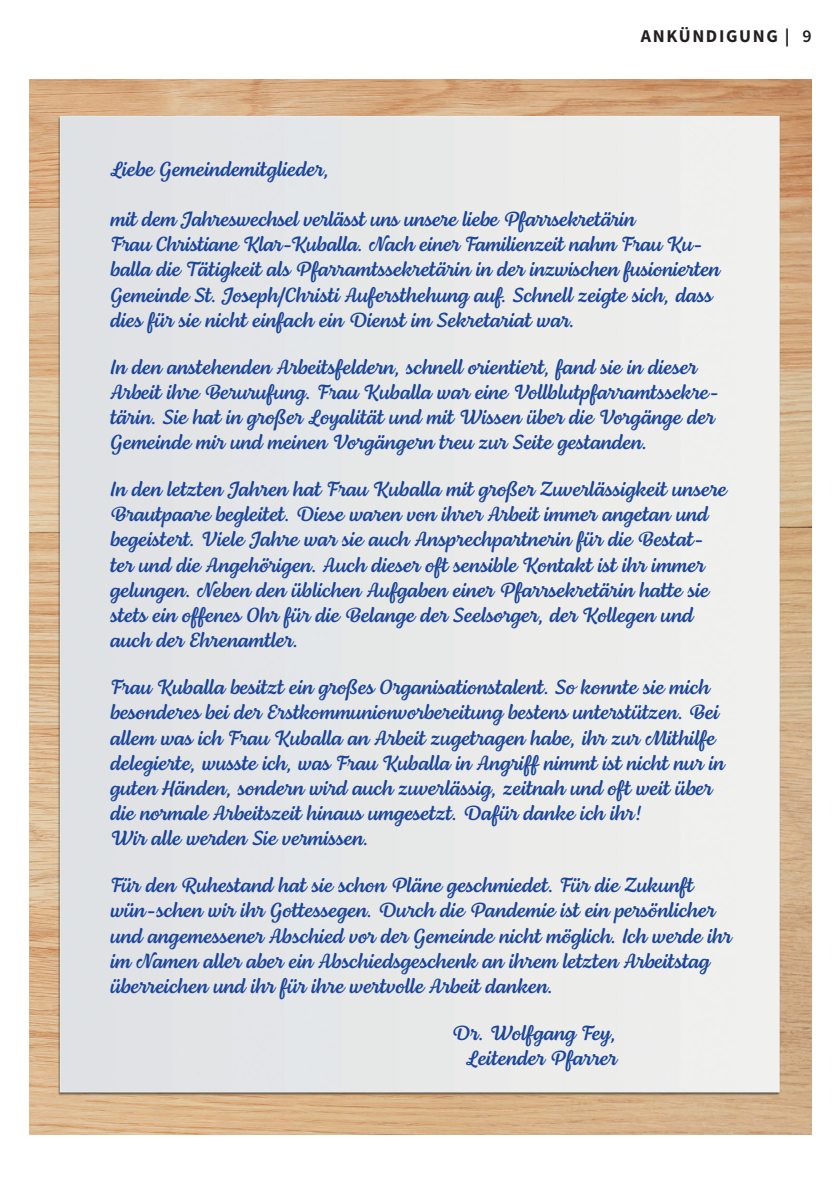
<style>
.page{position:relative;width:840px;height:1191px;background:#fff}
.page>*{position:absolute;margin:0;border:0;box-sizing:border-box;transform-origin:0 0}
.t1{font:21px/25.2px "Lemongrass Script";color:#1a459c}
.t2{font:700 18px "Source Sans Pro";letter-spacing:.09em;color:#231f20}
.t3{font:600 18px "Source Sans Pro";color:#231f20}
</style>
<div class="page">
<img style="left:30px;top:79px;width:781px;height:1055px">
<p class="t2" style="left:640px;top:24px;width:150px">ANKÜNDIGUNG |</p>
<p class="t3" style="left:801px;top:24px;width:11px">9</p>
<p class="t1" style="left:110px;top:156px;width:221px">Liebe Gemeindemitglieder,</p>
<p class="t1" style="left:110px;top:206px;width:610px">mit dem Jahreswechsel verlässt uns unsere liebe Pfarrsekretärin<br>Frau Christiane Klar-Kuballa. Nach einer Familienzeit nahm Frau Ku&shy;balla die Tätigkeit als Pfarramtssekretärin in der inzwischen fusionierten Gemeinde St. Joseph/Christi Aufersthehung auf. Schnell zeigte sich, dass dies für sie nicht einfach ein Dienst im Sekretariat war.</p>
<p class="t1" style="left:110px;top:354px;width:610px">In den anstehenden Arbeitsfeldern, schnell orientiert, fand sie in dieser Arbeit ihre Berurufung. Frau Kuballa war eine Vollblutpfarramtssekre&shy;tärin. Sie hat in großer Loyalität und mit Wissen über die Vorgänge der Gemeinde mir und meinen Vorgängern treu zur Seite gestanden.</p>
<p class="t1" style="left:110px;top:476px;width:617px">In den letzten Jahren hat Frau Kuballa mit großer Zuverlässigkeit unsere Brautpaare begleitet. Diese waren von ihrer Arbeit immer angetan und begeistert. Viele Jahre war sie auch Ansprechpartnerin für die Bestat&shy;ter und die Angehörigen. Auch dieser oft sensible Kontakt ist ihr immer gelungen. Neben den üblichen Aufgaben einer Pfarrsekretärin hatte sie stets ein offenes Ohr für die Belange der Seelsorger, der Kollegen und auch der Ehrenamtler.</p>
<p class="t1" style="left:110px;top:674px;width:615px">Frau Kuballa besitzt ein großes Organisationstalent. So konnte sie mich besonderes bei der Erstkommunionvorbereitung bestens unterstützen. Bei allem was ich Frau Kuballa an Arbeit zugetragen habe, ihr zur Mithilfe delegierte, wusste ich, was Frau Kuballa in Angriff nimmt ist nicht nur in guten Händen, sondern wird auch zuverlässig, zeitnah und oft weit über die normale Arbeitszeit hinaus umgesetzt. Dafür danke ich ihr!<br>Wir alle werden Sie vermissen.</p>
<p class="t1" style="left:110px;top:872px;width:622px">Für den Ruhestand hat sie schon Pläne geschmiedet. Für die Zukunft wün-schen wir ihr Gottessegen. Durch die Pandemie ist ein persönlicher und angemessener Abschied vor der Gemeinde nicht möglich. Ich werde ihr im Namen aller aber ein Abschiedsgeschenk an ihrem letzten Arbeitstag überreichen und ihr für ihre wertvolle Arbeit danken.</p>
<p class="t1" style="left:451px;top:1020px;width:166px;text-align:right">Dr. Wolfgang Fey,<br>Leitender Pfarrer</p>
</div>
